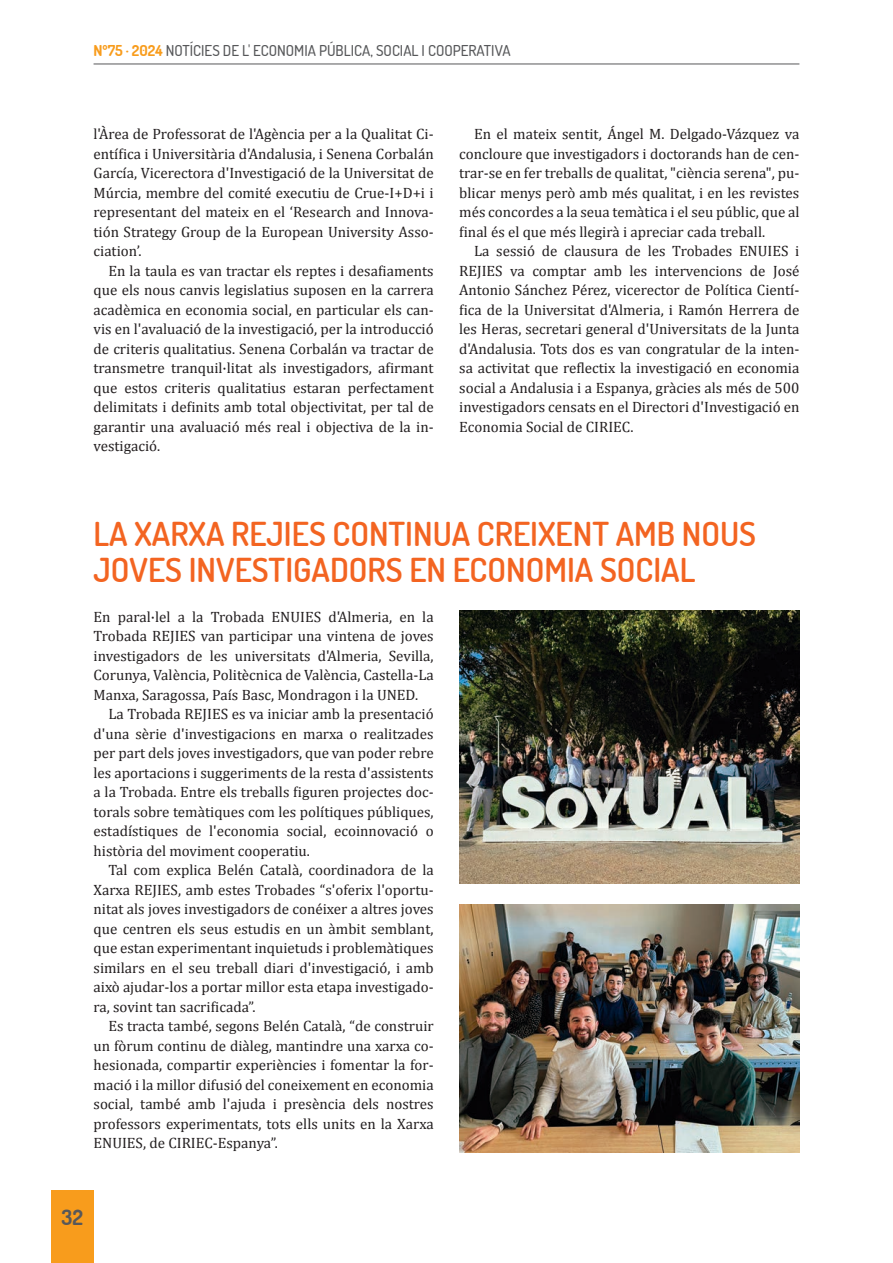
<style>
.page{position:relative;width:893px;height:1263px;background:#fff}
.page>*{position:absolute;margin:0;border:0;box-sizing:border-box;transform-origin:0 0}
.TÍTULO__h1{font:600 33px/36px "Dosis";color:#f36421}
.t1{font:700 21px "Dosis";color:#57585a}
.t2{font:15px/19.5px "Cambria";color:#231f20;text-align:justify}
.t3{font:500 15px "Dosis";color:#57585a}
.s1{font-weight:700;color:#f89c1c}
</style>
<div class="page">
<hr style="left:94px;top:64px;width:705px;height:1px;background:#57585a">
<div style="left:51px;top:1191px;width:43px;height:72px;background:#f89c1c"></div>
<img style="left:459px;top:610px;width:340px;height:273px">
<img style="left:459px;top:905px;width:340px;height:247px">
<p class="t3" style="left:94px;top:40px;width:418px"><span class="s1">Nº75 · 2024</span> NOTÍCIES DE L' ECONOMIA PÚBLICA, SOCIAL I COOPERATIVA</p>
<p class="t2" style="left:94px;top:124px;width:342px">l'Àrea de Professorat de l'Agència per a la Qualitat Ci&shy;entífica i Universitària d'Andalusia, i Senena Corbalán García, Vicerectora d'Investigació de la Universitat de Múrcia, membre del comité executiu de Crue-I+D+i i representant del mateix en el ‘Research and Innova&shy;tión Strategy Group de la European University Asso&shy;ciation’.</p>
<p class="t2" style="left:94px;top:261px;width:342px;text-indent:15px">En la taula es van tractar els reptes i desafiaments que els nous canvis legislatius suposen en la carrera acadèmica en economia social, en particular els can&shy;vis en l'avaluació de la investigació, per la introducció de criteris qualitatius. Senena Corbalán va tractar de transmetre tranquil·litat als investigadors, afirmant que estos criteris qualitatius estaran perfectament delimitats i definits amb total objectivitat, per tal de garantir una avaluació més real i objectiva de la in&shy;vestigació.</p>
<p class="t2" style="left:459px;top:124px;width:342px;text-indent:15px">En el mateix sentit, Ángel M. Delgado-Vázquez va concloure que investigadors i doctorands han de cen&shy;trar-se en fer treballs de qualitat, "ciència serena", pu&shy;blicar menys però amb més qualitat, i en les revistes més concordes a la seua temàtica i el seu públic, que al final és el que més llegirà i apreciar cada treball.</p>
<p class="t2" style="left:459px;top:241px;width:342px;text-indent:15px">La sessió de clausura de les Trobades ENUIES i REJIES va comptar amb les intervencions de José Antonio Sánchez Pérez, vicerector de Política Cientí&shy;fica de la Universitat d'Almeria, i Ramón Herrera de les Heras, secretari general d'Universitats de la Junta d'Andalusia. Tots dos es van congratular de la inten&shy;sa activitat que reflectix la investigació en economia social a Andalusia i a Espanya, gràcies als més de 500 investigadors censats en el Directori d'Investigació en Economia Social de CIRIEC.</p>
<p class="TÍTULO__h1" style="left:94px;top:515px;width:664px">LA XARXA REJIES CONTINUA CREIXENT AMB NOUS<br>JOVES INVESTIGADORS EN ECONOMIA SOCIAL</p>
<p class="t2" style="left:94px;top:607px;width:342px">En paral·lel a la Trobada ENUIES d'Almeria, en la Trobada REJIES van participar una vintena de joves investigadors de les universitats d'Almeria, Sevilla, Corunya, València, Politècnica de València, Castella-La Manxa, Saragossa, País Basc, Mondragon i la UNED.</p>
<p class="t2" style="left:94px;top:704px;width:342px;text-indent:15px">La Trobada REJIES es va iniciar amb la presentació d'una sèrie d'investigacions en marxa o realitzades per part dels joves investigadors, que van poder rebre les aportacions i suggeriments de la resta d'assistents a la Trobada. Entre els treballs figuren projectes doc&shy;torals sobre temàtiques com les polítiques públiques, estadístiques de l'economia social, ecoinnovació o història del moviment cooperatiu.</p>
<p class="t2" style="left:94px;top:860px;width:342px;text-indent:15px">Tal com explica Belén Català, coordinadora de la Xarxa REJIES, amb estes Trobades “s'oferix l'oportu&shy;nitat als joves investigadors de conéixer a altres joves que centren els seus estudis en un àmbit semblant, que estan experimentant inquietuds i problemàtiques similars en el seu treball diari d'investigació, i amb això ajudar-los a portar millor esta etapa investigado&shy;ra, sovint tan sacrificada”.</p>
<p class="t2" style="left:94px;top:1016px;width:342px;text-indent:15px">Es tracta també, segons Belén Català, “de construir un fòrum continu de diàleg, mantindre una xarxa co&shy;hesionada, compartir experiències i fomentar la for&shy;mació i la millor difusió del coneixement en economia social, també amb l'ajuda i presència dels nostres professors experimentats, tots ells units en la Xarxa ENUIES, de CIRIEC-Espanya”.</p>
<h2 class="t1" style="left:62px;top:1203px;width:23px">32</h2>
</div>
